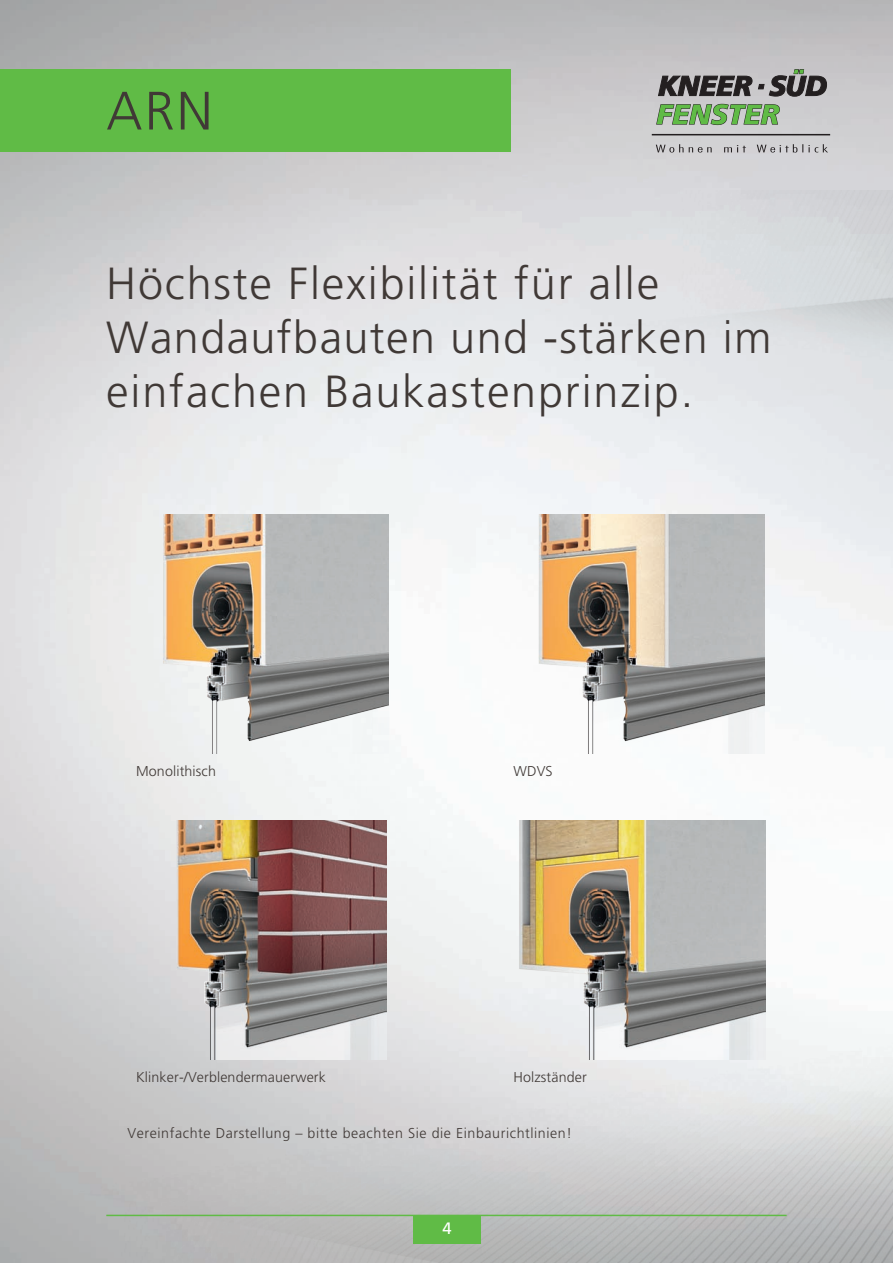
<style>
.page{position:relative;width:893px;height:1263px;background:#fff}
.page>*{position:absolute;margin:0;border:0;box-sizing:border-box;transform-origin:0 0}
.t1{font:300 54px "Frutiger";color:#403936}
.t2{font:300 45px/54px "Frutiger";letter-spacing:.04em;color:#403936}
.t3{font:16.5px "Frutiger";color:#fff}
.t4{font:300 14.25px "Frutiger";letter-spacing:.04em;color:#403936}
.t5{font:300 14.25px "Frutiger";letter-spacing:.01em;color:#403936}
</style>
<div class="page">
<img style="left:357px;top:0;width:536px;height:191px">
<img style="left:0;top:191px;width:893px;height:1072px">
<img style="left:128px;top:821px;width:259px;height:239px">
<img style="left:506px;top:821px;width:259px;height:239px">
<div style="left:413px;top:1215px;width:68px;height:29px;background:#60bb46"></div>
<hr style="left:106px;top:1215px;width:681px;height:1px;background:#60bb46">
<svg style="left:656px;top:144px;width:172px;height:9px;background:#b7b6b8"></svg>
<svg style="left:656px;top:104px;width:124px;height:21px;background:#7fad72"></svg>
<hr style="left:652px;top:134px;width:178px;height:1px;background:#231f20">
<svg style="left:658px;top:69px;width:169px;height:27px;background:#797677"></svg>
<div style="left:0;top:69px;width:510px;height:83px;background:#60bb46"></div>
<hr style="left:892px;top:69px;width:1px;height:83px;background:#60bb46">
<p class="t1" style="left:106px;top:80px;width:108px">ARN</p>
<p class="t2" style="left:106px;top:256px;width:667px">Höchste Flexibilität für alle<br>Wandaufbauten und -stärken im einfachen Baukastenprinzip.</p>
<p class="t5" style="left:136px;top:763px;width:81px">Monolithisch</p>
<p class="t4" style="left:513px;top:763px;width:41px">WDVS</p>
<p class="t5" style="left:136px;top:1069px;width:191px">Klinker-/Verblendermauerwerk</p>
<p class="t5" style="left:513px;top:1069px;width:75px">Holzständer</p>
<p class="t4" style="left:128px;top:1125px;width:446px">Vereinfachte Darstellung – bitte beachten Sie die Einbaurichtlinien!</p>
<p class="t3" style="left:442px;top:1219px;width:11px">4</p>
</div>
